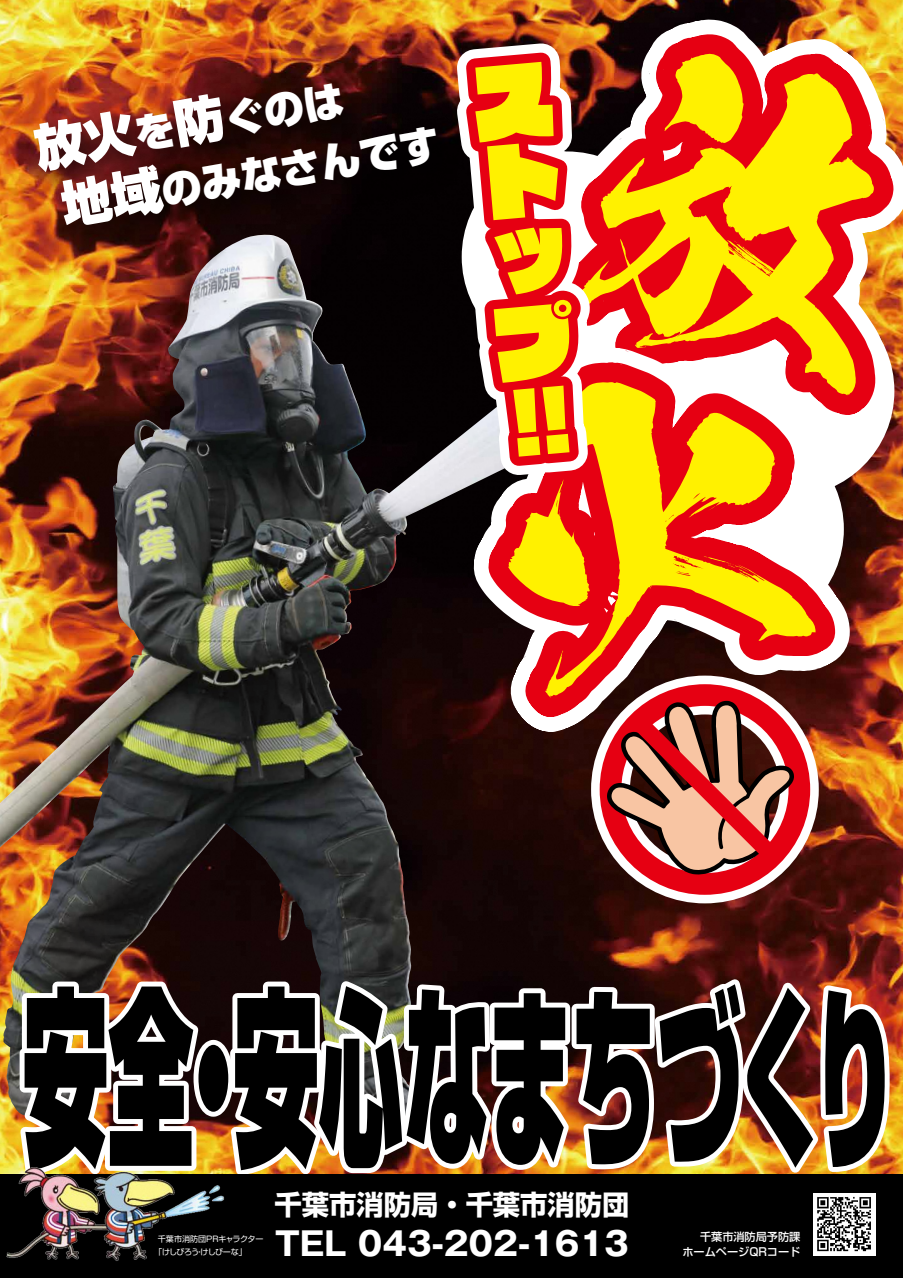
<style>
.page{position:relative;width:903px;height:1278px;background:#fff}
.page>*{position:absolute;margin:0;border:0;box-sizing:border-box;transform-origin:0 0}
.t1{font:80.24px/80.2px "Raglan Punch Std UB";color:#fff100;text-align:justify}
.t2{font:900 40.25px/60.4px "Shin Go Pro";color:#fff}
.t3{font:700 32.55px "Gothic MB101 Pro";color:#fff}
.t4{font:700 27.3px "Shin Go Pro";color:#fff}
.t5{font:500 11.2px/14.9px "Shin Go Pro";color:#fff;text-align:right}
.t6{font:8.05px/12.8px "Shin Go Pro";letter-spacing:-.03em;color:#fff}
.s1{font-size:50.4px}
</style>
<div class="page">
<svg style="left:0;top:1219px;width:903px;height:58px;background:#121011"></svg>
<img style="left:0;top:0;width:903px;height:1219px">
<svg style="left:508px;top:382px;width:308px;height:315px"></svg>
<svg style="left:582px;top:667px;width:245px;height:245px;background:#6d3b2f"></svg>
<svg style="left:599px;top:467px;width:200px;height:810px;background:#794a27"></svg>
<svg style="left:600px;top:684px;width:210px;height:210px;background:#b75753"></svg>
<img style="left:11px;top:50px;width:377px;height:168px">
<img style="left:37px;top:94px;width:397px;height:181px">
<svg style="left:434px;top:22px;width:183px;height:474px"></svg>
<h2 class="t2" style="left:46px;top:116px;width:384px;text-indent:-16px;rotate:-10deg"><span class="s1">放火</span>を<span class="s1">防</span>ぐのは<br><span class="s1">地域</span>のみなさんです</h2>
<h1 class="t1" style="left:470px;top:63px;width:42px;rotate:-5deg">ストップ</h1>
<p class="t6" style="left:154px;top:1231px;width:111px;text-indent:4px">千葉市消防団PRキャラクター「けしびろう・けしびーな」</p>
<h3 class="t4" style="left:275px;top:1182px;width:356px">千葉市消防局・千葉市消防団</h3>
<h3 class="t3" style="left:275px;top:1216px;width:355px">TEL 043-202-1613</h3>
<h3 class="t5" style="left:682px;top:1227px;width:120px">千葉市消防局予防課<br>ホームページQRコード</h3>
</div>
